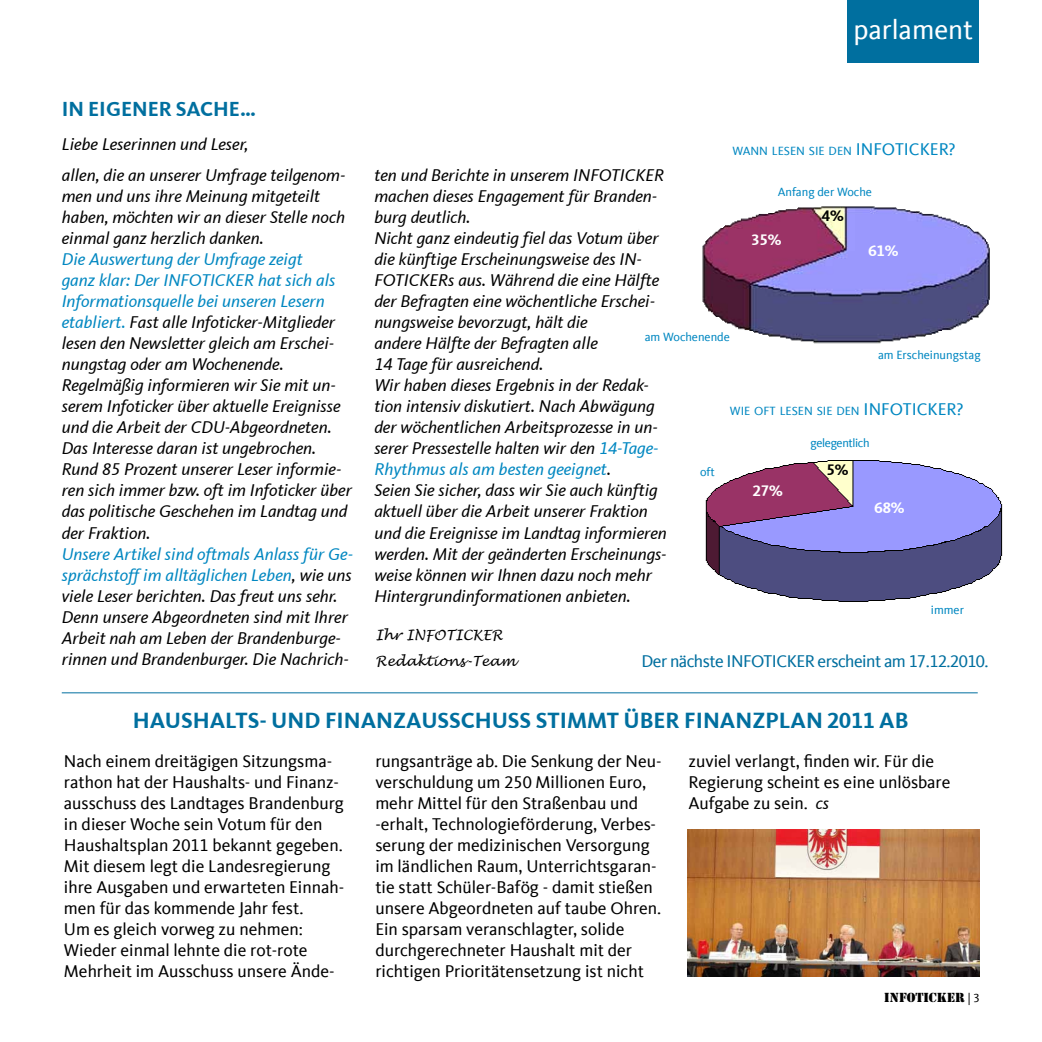
<style>
.page{position:relative;width:1042px;height:1042px;background:#fff}
.page>*{position:absolute;margin:0;border:0;box-sizing:border-box;transform-origin:0 0}
.t1{font:28px "CDU Kievit Tab";color:#fff}
.t2{font:700 22.75px "CDU Kievit Tab";color:#006f9f}
.t3{font:700 21px "CDU Kievit Tab";color:#006f9f}
.t4{font:italic 17.5px/21px "CDU Kievit Tab";color:#000}
.t5{font:17.5px/21px "CDU Kievit Tab";color:#000}
.t6{font:17.5px "CDU Kievit Tab";letter-spacing:-.03em;color:#006f9f}
.t7{font:17.5px "CDU Kievit Tab";color:#0087c1}
.t8{font:700 15.75px "CDU Kievit Tab";color:#fff}
.t9{font:700 15.75px "CDU Kievit Tab";color:#000}
.t10{font:italic 14px/26.2px "Lucida Handwriting";color:#000}
.t11{font:12.25px "CDU Kievit Tab";color:#0087c1}
.t12{font:12.25px "CDU Kievit Tab";color:#0087c1}
.t13{font:12.25px "Stencil Std";color:#000}
.t14{font:12.25px "CDU Kievit Tab";letter-spacing:-.03em;color:#0087c1}
.s1{font-size:17.5px}
.s2{color:#0087c1}
.s3{font-style:italic}
.s4{font-family:"CDU Kievit Tab"}
</style>
<div class="page">
<div style="left:847px;top:0;width:132px;height:63px;background:#006f9f"></div>
<hr style="left:62px;top:692px;width:915px;height:1px;background:#006f9f">
<img style="left:638px;top:206px;width:352px;height:138px">
<img style="left:705px;top:460px;width:298px;height:142px">
<img style="left:687px;top:829px;width:293px;height:147px">
<p class="t3" style="left:62px;top:96px;width:196px">I N EIGENER SACHE…</p>
<h1 class="t1" style="left:853px;top:14px;width:121px">parlament</h1>
<p class="t4" style="left:62px;top:134px;width:188px">Liebe Leserinnen und Leser,</p>
<p class="t12" style="left:732px;top:144px;width:140px">WANN LESEN SI E DEN <span class="s1">INFOT</span></p>
<p class="t7" style="left:904px;top:139px;width:53px">ICKER?</p>
<p class="t4" style="left:62px;top:165px;width:285px">allen, die an unserer Umfrage teilgenom&shy;men und uns ihre Meinung mitgeteilt haben, möchten wir an dieser Stelle noch einmal ganz herzlich danken.</p>
<p class="t4" style="left:62px;top:249px;width:292px"><span class="s2">Die Auswertung der Umfrage zeigt<br>ganz klar: Der INFOTICKER hat sich als Informationsquelle bei unseren Lesern etabliert.</span> Fast alle Infoticker-Mitglieder lesen den Newsletter gleich am Erschei&shy;nungstag oder am Wochenende.<br>Regelmäßig informieren wir Sie mit un&shy;serem Infoticker über aktuelle Ereignisse und die Arbeit der CDU-Abgeordneten.<br>Das Interesse daran ist ungebrochen.<br>Rund 85 Prozent unserer Leser informie&shy;ren sich immer bzw. oft im Infoticker über das politische Geschehen im Landtag und der Fraktion.</p>
<p class="t4" style="left:62px;top:543px;width:293px"><span class="s2">Unsere Artikel sind oftmals Anlass für Ge&shy;sprächstoff im alltäglichen Leben</span>, wie uns viele Leser berichten. Das freut uns sehr.<br>Denn unsere Abgeordneten sind mit Ihrer Arbeit nah am Leben der Brandenburge&shy;rinnen und Brandenburger. Die Nachrich-</p>
<p class="t4" style="left:374px;top:165px;width:294px">ten und Berichte in unserem INFOTICKER machen dieses Engagement für Branden&shy;burg deutlich.<br>Nicht ganz eindeutig fiel das Votum über die künftige Erscheinungsweise des IN-FOTICKERs aus. Während die eine Hälfte der Befragten eine wöchentliche Erschei&shy;nungsweise bevorzugt, hält die<br>andere Hälfte der Befragten alle<br>14 Tage für ausreichend.<br>Wir haben dieses Ergebnis in der Redak&shy;tion intensiv diskutiert. Nach Abwägung der wöchentlichen Arbeitsprozesse in un&shy;serer Pressestelle halten wir den <span class="s2">14-Tage-Rhythmus als am besten geeignet</span>.<br>Seien Sie sicher, dass wir Sie auch künftig aktuell über die Arbeit unserer Fraktion und die Ereignisse im Landtag informieren werden. Mit der geänderten Erscheinungs&shy;weise können wir Ihnen dazu noch mehr Hintergrundinformationen anbieten.</p>
<p class="t11" style="left:778px;top:185px;width:96px">Anfang der Woche</p>
<p class="t9" style="left:822px;top:207px;width:23px">4%</p>
<p class="t8" style="left:751px;top:230px;width:32px">35%</p>
<p class="t8" style="left:868px;top:241px;width:32px">61%</p>
<p class="t11" style="left:645px;top:330px;width:87px">am Wochenende</p>
<p class="t11" style="left:878px;top:348px;width:104px">am Erscheinungstag</p>
<p class="t12" style="left:730px;top:404px;width:151px">WIE OFT LESEN SI E DEN <span class="s1">INFOT</span></p>
<p class="t7" style="left:911px;top:399px;width:53px">ICKER?</p>
<p class="t14" style="left:810px;top:436px;width:60px">gelegentlich</p>
<p class="t9" style="left:827px;top:460px;width:23px">5%</p>
<p class="t11" style="left:700px;top:465px;width:16px">oft</p>
<p class="t8" style="left:753px;top:481px;width:32px">27%</p>
<p class="t8" style="left:874px;top:499px;width:32px">68%</p>
<p class="t11" style="left:931px;top:603px;width:35px">immer</p>
<p class="t10" style="left:376px;top:622px;width:142px">Ihr INFOTICKER<br>Redaktions-Team</p>
<p class="t6" style="left:641px;top:651px;width:349px">Der nächste INFOTICKER erscheint am 17.12.2010.</p>
<h2 class="t2" style="left:133px;top:707px;width:774px">HAUSHALTS- UND FINANZAUSSCHUSS STIMMT ÜBER FINANZPLAN 2011 AB</h2>
<p class="t5" style="left:64px;top:750px;width:282px">Nach einem dreitägigen Sitzungsma&shy;rathon hat der Haushalts- und Finanz&shy;ausschuss des Landtages Brandenburg in dieser Woche sein Votum für den Haushaltsplan 2011 bekannt gegeben.<br>Mit diesem legt die Landesregierung ihre Ausgaben und erwarteten Einnah&shy;men für das kommende Jahr fest.<br>Um es gleich vorweg zu nehmen:<br>Wieder einmal lehnte die rot-rote Mehrheit im Ausschuss unsere Ände-</p>
<p class="t5" style="left:375px;top:750px;width:288px">rungsanträge ab. Die Senkung der Neu&shy;verschuldung um 250 Millionen Euro, mehr Mittel für den Straßenbau und -erhalt, Technologieförderung, Verbes&shy;serung der medizinischen Versorgung im ländlichen Raum, Unterrichtsgaran&shy;tie statt Schüler-Bafög - damit stießen unsere Abgeordneten auf taube Ohren.<br>Ein sparsam veranschlagter, solide durchgerechneter Haushalt mit der richtigen Prioritätensetzung ist nicht</p>
<p class="t5" style="left:688px;top:750px;width:263px">zuviel verlangt, finden wir. Für die<br>Regierung scheint es eine unlösbare<br>Aufgabe zu sein. <span class="s3">cs</span></p>
<p class="t13" style="left:884px;top:989px;width:97px">INFOTICKER <span class="s4">| 3</span></p>
</div>
